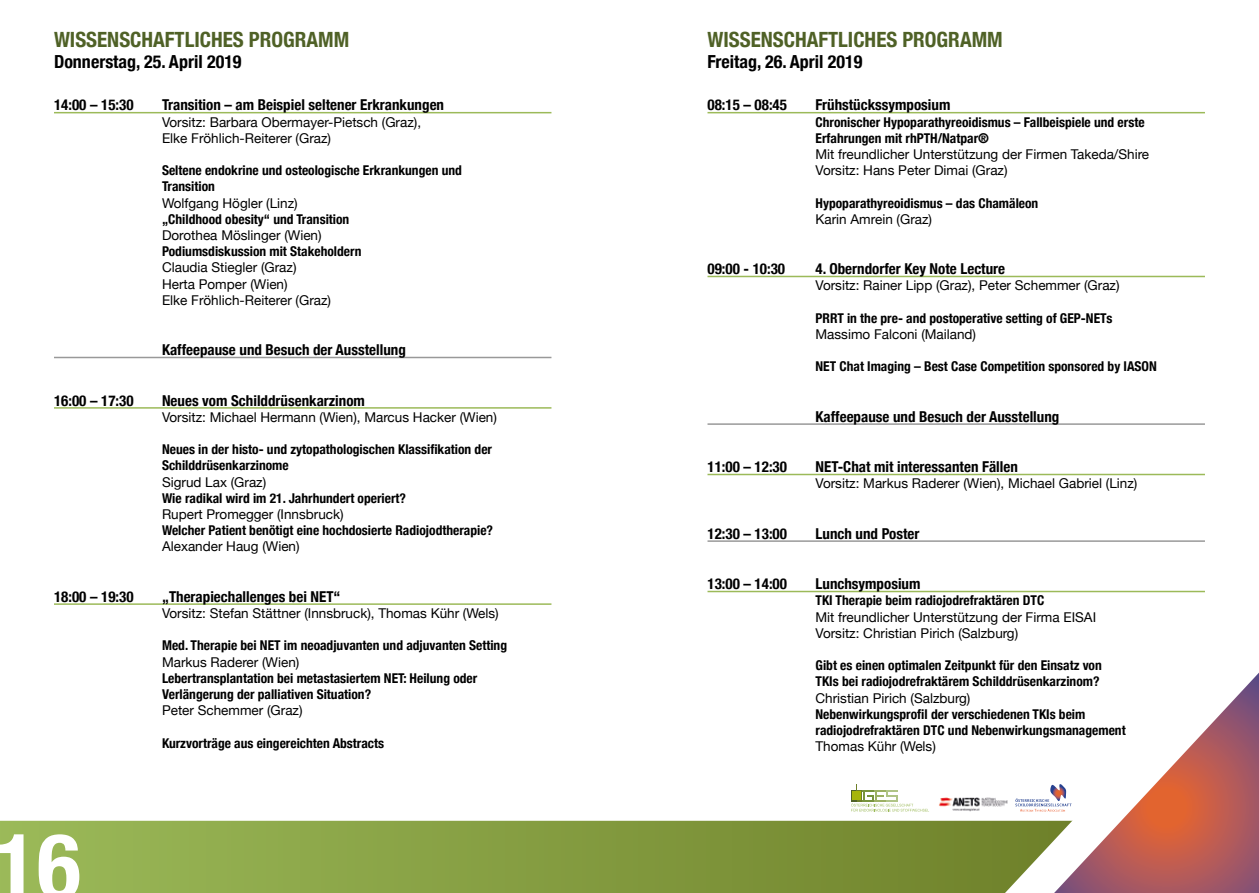
<style>
.page{position:relative;width:1259px;height:893px;background:#fff}
.page>*{position:absolute;margin:0;border:0;box-sizing:border-box;transform-origin:0 0}
.t1{font:700 condensed 90px "Helvetica Neue";color:#fff}
.t2{font:700 condensed 21px "Helvetica Neue";color:#4f6126}
.t3{font:700 condensed 18px "Helvetica Neue";color:#000}
.t4{font:700 condensed 15px "Helvetica Neue";color:#000}
.t5{font:700 condensed 13.5px/16.2px "Helvetica Neue";color:#000}
.t6{font:13.5px/16.2px "Helvetica Neue";color:#000}
</style>
<div class="page">
<svg style="left:0;top:821px;width:925px;height:72px;background:#87a044"></svg>
<svg style="left:925px;top:590px;width:280px;height:303px"></svg>
<svg style="left:972px;top:633px;width:287px;height:260px"></svg>
<img style="left:938px;top:795px;width:70px;height:17px">
<svg style="left:1015px;top:784px;width:56px;height:28px"></svg>
<svg style="left:851px;top:784px;width:78px;height:28px"></svg>
<div style="left:852px;top:792px;width:8px;height:8px;background:#a6b50a"></div>
<hr style="left:54px;top:112px;width:497px;height:1px;background:#9cba59">
<hr style="left:54px;top:357px;width:497px;height:1px;background:#999">
<hr style="left:54px;top:407px;width:497px;height:2px;background:#9cba59">
<hr style="left:54px;top:603px;width:497px;height:2px;background:#9cba59">
<hr style="left:707px;top:112px;width:498px;height:1px;background:#9cba59">
<hr style="left:707px;top:276px;width:498px;height:1px;background:#9cba59">
<hr style="left:707px;top:423px;width:498px;height:2px;background:#999">
<hr style="left:707px;top:474px;width:498px;height:1px;background:#9cba59">
<hr style="left:707px;top:540px;width:498px;height:2px;background:#999">
<hr style="left:707px;top:591px;width:498px;height:1px;background:#9cba59">
<h2 class="t2" style="left:54px;top:22px;width:297px">WISSENSCHAFTLICHES PROGRAMM</h2>
<h3 class="t3" style="left:54px;top:47px;width:189px">Donnerstag, 25. April 2019</h3>
<p class="t4" style="left:54px;top:93px;width:81px">14:00 – 15:30</p>
<p class="t4" style="left:162px;top:93px;width:283px">Transition – am Beispiel seltener Erkrankungen</p>
<p class="t6" style="left:162px;top:114px;width:260px">Vorsitz: Barbara Obermayer-Pietsch (Graz),<br>Elke Fröhlich-Reiterer (Graz)</p>
<p class="t5" style="left:162px;top:161px;width:301px">Seltene endokrine und osteologische Erkrankungen und<br>Transition</p>
<p class="t6" style="left:162px;top:195px;width:137px">Wolfgang Högler (Linz)</p>
<p class="t5" style="left:162px;top:210px;width:189px">„Childhood obesity“ und Transition</p>
<p class="t6" style="left:162px;top:228px;width:161px">Dorothea Möslinger (Wien)</p>
<p class="t5" style="left:162px;top:242px;width:201px">Podiumsdiskussion mit Stakeholdern</p>
<p class="t6" style="left:162px;top:260px;width:170px">Claudia Stiegler (Graz)<br>Herta Pomper (Wien)<br>Elke Fröhlich-Reiterer (Graz)</p>
<p class="t4" style="left:162px;top:337px;width:245px">Kaffeepause und Besuch der Ausstellung</p>
<p class="t4" style="left:54px;top:388px;width:81px">16:00 – 17:30</p>
<p class="t4" style="left:162px;top:388px;width:204px">Neues vom Schilddrüsenkarzinom</p>
<p class="t6" style="left:162px;top:410px;width:336px">Vorsitz: Michael Hermann (Wien), Marcus Hacker (Wien)</p>
<p class="t5" style="left:162px;top:440px;width:331px">Neues in der histo- und zytopathologischen Klassifikation der<br>Schilddrüsenkarzinome</p>
<p class="t6" style="left:162px;top:474px;width:106px">Sigrud Lax (Graz)</p>
<p class="t5" style="left:162px;top:489px;width:245px">Wie radikal wird im 21. Jahrhundert operiert?</p>
<p class="t6" style="left:162px;top:507px;width:183px">Rupert Promegger (Innsbruck)</p>
<p class="t5" style="left:162px;top:521px;width:332px">Welcher Patient benötigt eine hochdosierte Radiojodtherapie?</p>
<p class="t6" style="left:162px;top:539px;width:139px">Alexander Haug (Wien)</p>
<p class="t4" style="left:54px;top:584px;width:81px">18:00 – 19:30</p>
<p class="t4" style="left:162px;top:584px;width:180px">„Therapiechallenges bei NET“</p>
<p class="t6" style="left:162px;top:606px;width:338px">Vorsitz: Stefan Stättner (Innsbruck), Thomas Kühr (Wels)</p>
<p class="t5" style="left:162px;top:637px;width:346px">Med. Therapie bei NET im neoadjuvanten und adjuvanten Setting</p>
<p class="t6" style="left:162px;top:654px;width:139px">Markus Raderer (Wien)</p>
<p class="t5" style="left:162px;top:669px;width:317px">Lebertransplantation bei metastasiertem NET: Heilung oder<br>Verlängerung der palliativen Situation?</p>
<p class="t6" style="left:162px;top:703px;width:142px">Peter Schemmer (Graz)</p>
<p class="t5" style="left:162px;top:734px;width:224px">Kurzvorträge aus eingereichten Abstracts</p>
<h1 class="t1" style="left:-6px;top:791px;width:88px">16</h1>
<h2 class="t2" style="left:707px;top:22px;width:297px">WISSENSCHAFTLICHES PROGRAMM</h2>
<h3 class="t3" style="left:707px;top:47px;width:156px">Freitag, 26. April 2019</h3>
<p class="t4" style="left:707px;top:93px;width:81px">08:15 – 08:45</p>
<p class="t4" style="left:815px;top:93px;width:136px">Frühstückssymposium</p>
<p class="t5" style="left:815px;top:113px;width:330px">Chronischer Hypoparathyreoidismus – Fallbeispiele und erste<br>Erfahrungen mit rhPTH/Natpar®</p>
<p class="t6" style="left:815px;top:147px;width:335px">Mit freundlicher Unterstützung der Firmen Takeda/Shire<br>Vorsitz: Hans Peter Dimai (Graz)</p>
<p class="t5" style="left:815px;top:194px;width:224px">Hypoparathyreoidismus – das Chamäleon</p>
<p class="t6" style="left:815px;top:212px;width:118px">Karin Amrein (Graz)</p>
<p class="t4" style="left:707px;top:256px;width:79px">09:00 - 10:30</p>
<p class="t4" style="left:815px;top:256px;width:191px">4. Oberndorfer Key Note Lecture</p>
<p class="t6" style="left:815px;top:278px;width:305px">Vorsitz: Rainer Lipp (Graz), Peter Schemmer (Graz)</p>
<p class="t5" style="left:815px;top:309px;width:298px">PRRT in the pre- and postoperative setting of GEP-NETs</p>
<p class="t6" style="left:815px;top:327px;width:162px">Massimo Falconi (Mailand)</p>
<p class="t5" style="left:815px;top:358px;width:343px">NET Chat Imaging – Best Case Competition sponsored by IASON</p>
<p class="t4" style="left:815px;top:404px;width:245px">Kaffeepause und Besuch der Ausstellung</p>
<p class="t4" style="left:707px;top:454px;width:81px">11:00 – 12:30</p>
<p class="t4" style="left:815px;top:454px;width:204px">NET-Chat mit interessanten Fällen</p>
<p class="t6" style="left:815px;top:476px;width:323px">Vorsitz: Markus Raderer (Wien), Michael Gabriel (Linz)</p>
<p class="t4" style="left:707px;top:521px;width:81px">12:30 – 13:00</p>
<p class="t4" style="left:815px;top:521px;width:105px">Lunch und Poster</p>
<p class="t4" style="left:707px;top:571px;width:81px">13:00 – 14:00</p>
<p class="t4" style="left:815px;top:571px;width:106px">Lunchsymposium</p>
<p class="t5" style="left:815px;top:592px;width:230px">TKI Therapie beim radiojodrefraktären DTC</p>
<p class="t6" style="left:815px;top:609px;width:282px">Mit freundlicher Unterstützung der Firma EISAI<br>Vorsitz: Christian Pirich (Salzburg)</p>
<p class="t5" style="left:815px;top:656px;width:288px">Gibt es einen optimalen Zeitpunkt für den Einsatz von<br>TKIs bei radiojodrefraktärem Schilddrüsenkarzinom?</p>
<p class="t6" style="left:815px;top:690px;width:156px">Christian Pirich (Salzburg)</p>
<p class="t5" style="left:815px;top:705px;width:312px">Nebenwirkungsprofil der verschiedenen TKIs beim radiojodrefraktären DTC und Nebenwirkungsmanagement</p>
<p class="t6" style="left:815px;top:739px;width:122px">Thomas Kühr (Wels)</p>
</div>
